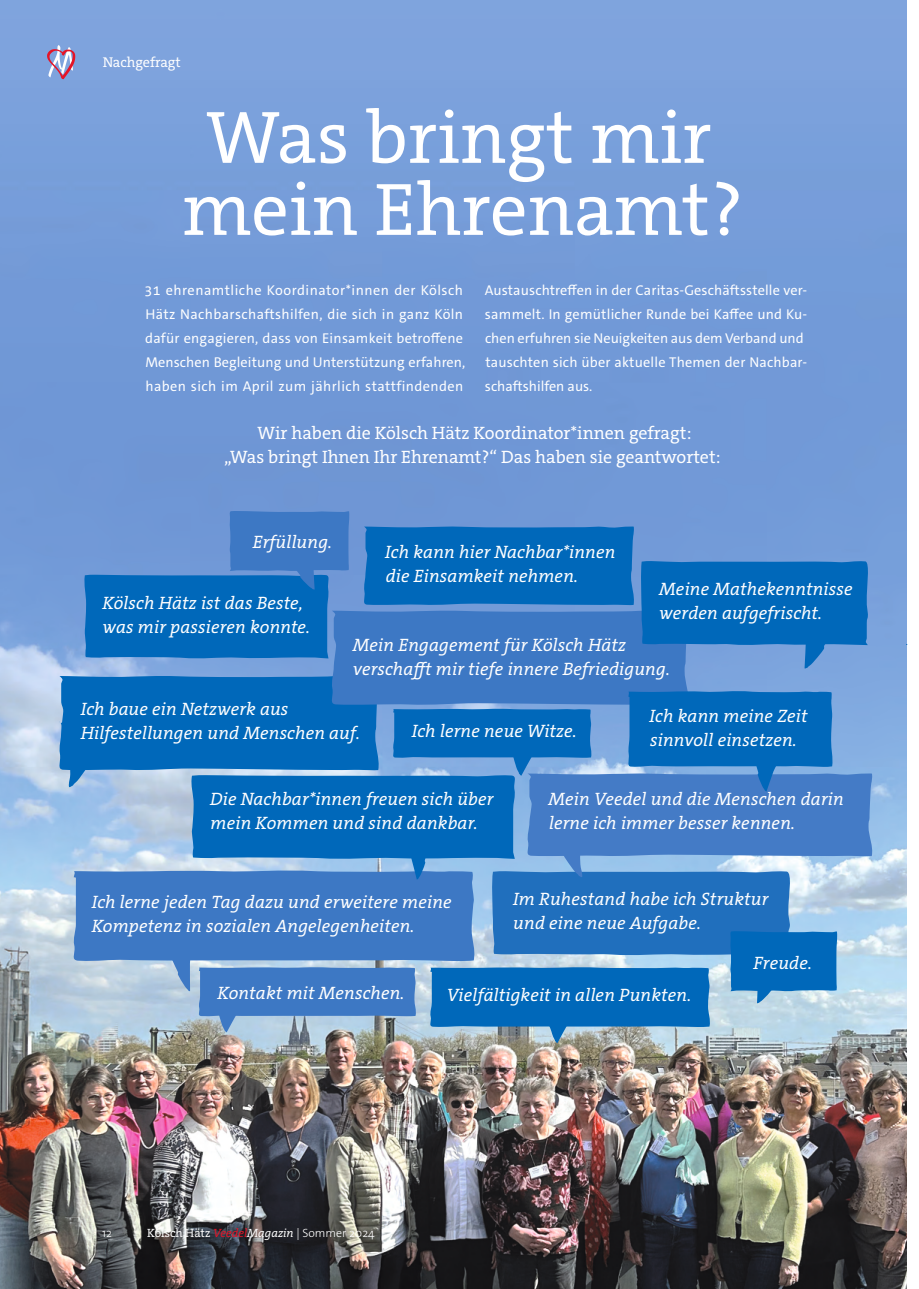
<style>
.page{position:relative;width:919px;height:1289px;background:#fff}
.page>*{position:absolute;margin:0;border:0;box-sizing:border-box;transform-origin:0 0}
.t1{font:75px/72px "The Serif Office";color:#fff;text-align:center}
.t2{font:italic 18px/24px "The Serif Office";letter-spacing:.01em;color:#fff}
.t3{font:18px/24px "The Serif Office";color:#fff;text-align:center}
.t4{font:14.25px/24px "The Sans Office";letter-spacing:.015em;color:#fff}
.t5{font:14.25px "The Serif Office";color:#fff}
.t6{font:300 12px "The Sans";color:#fff}
.s1{font-family:"The Serif Office";font-weight:400}
.s2{font-family:"The Serif Office";font-weight:400;font-style:italic;color:#e51427}
.s3{font-family:"The Serif Office";font-weight:400;font-style:italic}
</style>
<div class="page">
<img style="left:0;top:0;width:906px;height:1288px">
<svg style="left:56px;top:510px;width:817px;height:533px;background:#4286c8"></svg>
<svg style="left:47px;top:45px;width:28px;height:34px"></svg>
<p class="t5" style="left:103px;top:53px;width:80px">Nachgefragt</p>
<h1 class="t1" style="left:182px;top:102px;width:562px">Was bringt mir mein Ehrenamt?</h1>
<p class="t4" style="left:144px;top:278px;width:322px">31 ehrenamtliche Koordinator*innen der Kölsch Hätz Nachbarschaftshilfen, die sich in ganz Köln dafür engagieren, dass von Einsamkeit betroffene Menschen Begleitung und Unterstützung erfahren, haben sich im April zum jährlich stattfindenden</p>
<p class="t4" style="left:484px;top:278px;width:324px">Austauschtreffen in der Caritas-Geschäftsstelle ver&shy;sammelt. In gemütlicher Runde bei Kaffee und Ku&shy;chen erfuhren sie Neuigkeiten aus dem Verband und tauschten sich über aktuelle Themen der Nachbar&shy;schaftshilfen aus.</p>
<p class="t3" style="left:224px;top:421px;width:498px">Wir haben die Kölsch Hätz Koordinator*innen gefragt:<br>„Was bringt Ihnen Ihr Ehrenamt?“ Das haben sie geantwortet:</p>
<p class="t2" style="left:253px;top:530px;width:81px">Erfüllung.</p>
<p class="t2" style="left:102px;top:591px;width:209px">Kölsch Hätz ist das Beste, was mir passieren konnte.</p>
<p class="t2" style="left:385px;top:540px;width:232px">Ich kann hier Nachbar*innen die Einsamkeit nehmen.</p>
<p class="t2" style="left:659px;top:577px;width:195px">Meine Mathekenntnisse werden aufgefrischt.</p>
<p class="t2" style="left:352px;top:633px;width:319px">Mein Engagement für Kölsch Hätz verschafft mir tiefe innere Befriedigung.</p>
<p class="t2" style="left:81px;top:697px;width:281px">Ich baue ein Netzwerk aus<br>Hilfestellungen und Menschen auf.</p>
<p class="t2" style="left:412px;top:719px;width:167px">Ich lerne neue Witze.</p>
<p class="t2" style="left:649px;top:704px;width:159px">Ich kann meine Zeit sinnvoll einsetzen.</p>
<p class="t2" style="left:210px;top:787px;width:285px">Die Nachbar*innen freuen sich über mein Kommen und sind dankbar.</p>
<p class="t2" style="left:548px;top:787px;width:297px">Mein Veedel und die Menschen darin lerne ich immer besser kennen.</p>
<p class="t2" style="left:92px;top:890px;width:361px">Ich lerne jeden Tag dazu und erweitere meine<br>Kompetenz in sozialen Angelegenheiten.</p>
<p class="t2" style="left:513px;top:887px;width:257px">Im Ruhestand habe ich Struktur und eine neue Aufgabe.</p>
<p class="t2" style="left:753px;top:950px;width:60px">Freude.</p>
<p class="t2" style="left:217px;top:981px;width:188px">Kontakt mit Menschen.</p>
<p class="t2" style="left:446px;top:983px;width:246px">Vielfältigkeit in allen Punkten.</p>
<p class="t6" style="left:102px;top:1223px;width:11px">12</p>
<p class="t6" style="left:147px;top:1223px;width:229px"><span class="s1">Kölsch Hätz</span> <span class="s2">Veedel</span><span class="s3">Magazin</span> | Sommer 2024</p>
</div>
